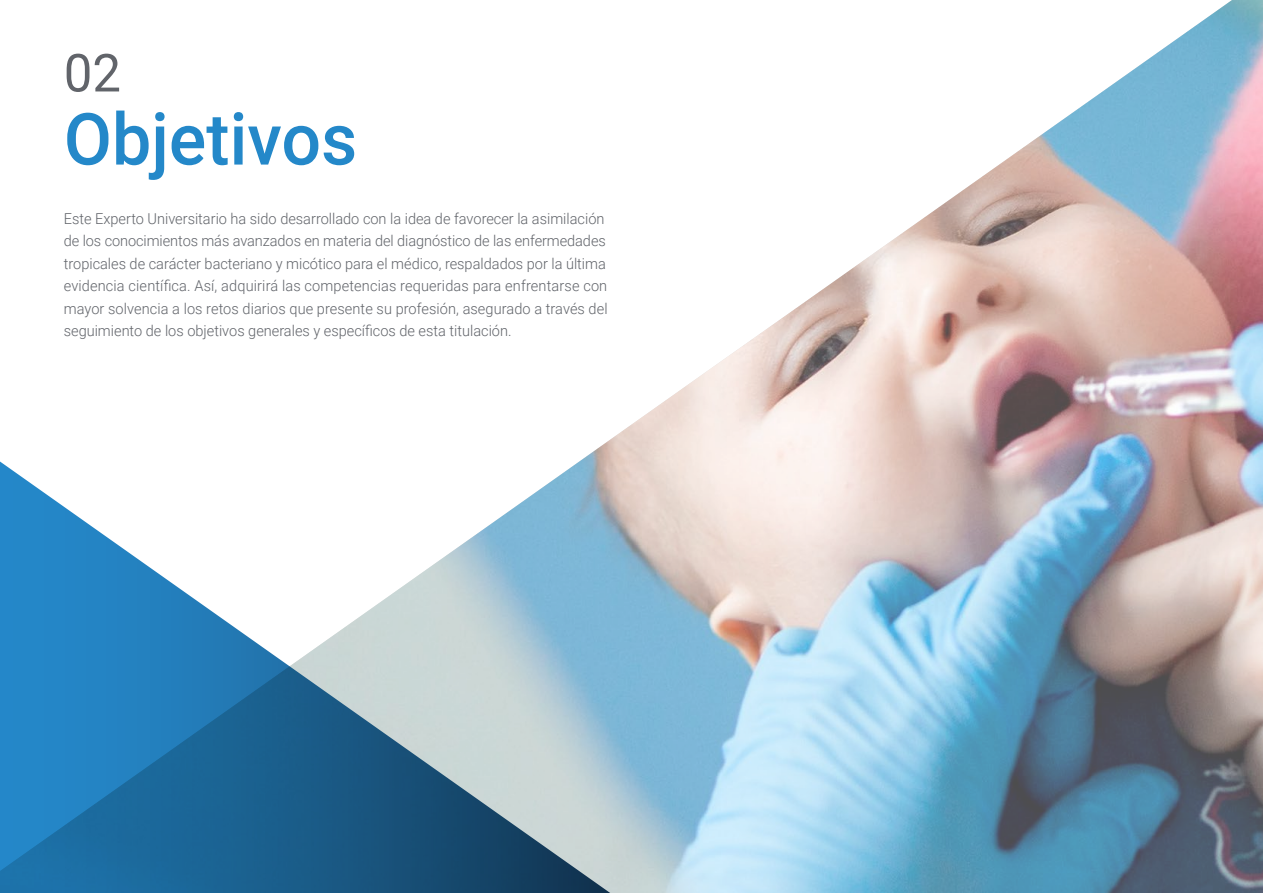
<style>
.page{position:relative;width:1263px;height:893px;background:#fff}
.page>*{position:absolute;margin:0;border:0;box-sizing:border-box;transform-origin:0 0}
.t1{font:500 72px "Roboto";color:#2488c9}
.t2{font:52.5px "Roboto";color:#61646a}
.t3{font:300 15px/22.5px "Roboto";color:#61646a}
</style>
<div class="page">
<img style="left:601px;top:0;width:662px;height:893px">
<svg style="left:0;top:446px;width:640px;height:447px"></svg>
<h2 class="t2" style="left:64px;top:36px;width:59px">02</h2>
<h1 class="t1" style="left:64px;top:89px;width:295px">Objetivos</h1>
<p class="t3" style="left:64px;top:207px;width:545px">Este Experto Universitario ha sido desarrollado con la idea de favorecer la asimilación de los conocimientos más avanzados en materia del diagnóstico de las enfermedades tropicales de carácter bacteriano y micótico para el médico, respaldados por la última evidencia científica. Así, adquirirá las competencias requeridas para enfrentarse con mayor solvencia a los retos diarios que presente su profesión, asegurado a través del seguimiento de los objetivos generales y específicos de esta titulación.</p>
</div>
